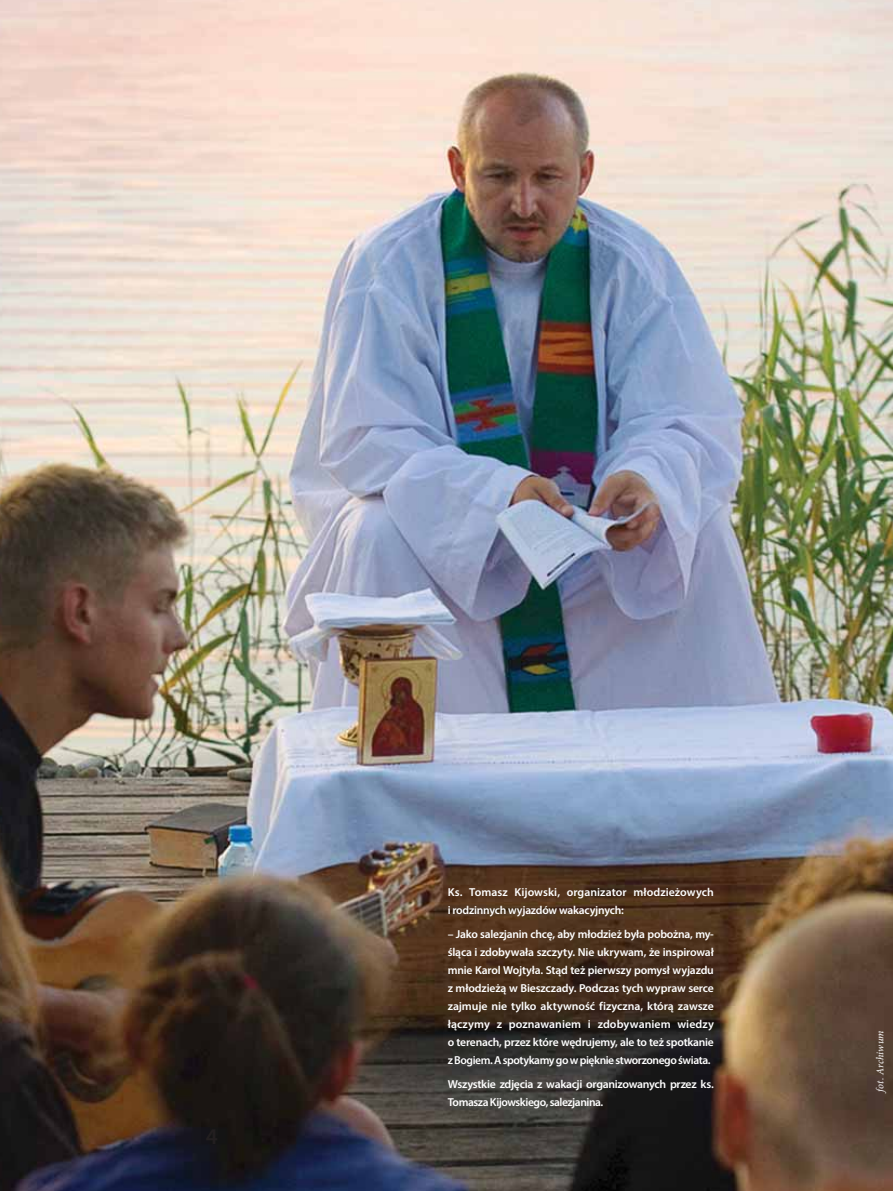
<style>
.page{position:relative;width:893px;height:1191px;background:#fff}
.page>*{position:absolute;margin:0;border:0;box-sizing:border-box;transform-origin:0 0}
.t1{font:600 11.55px/18px "Myriad Pro";letter-spacing:-.03em;color:#fff;text-align:justify}
.t2{font:600 11.55px/18px "Myriad Pro";color:#fff}
.t3{font:italic 10.5px "Minion Pro";letter-spacing:.015em;color:#fff}
</style>
<div class="page">
<img style="left:0;top:0;width:893px;height:1190px">
<p class="t2" style="left:448px;top:884px;width:268px">Ks. Tomasz Kijowski, organizator młodzieżowych i rodzinnych wyjazdów wakacyjnych:</p>
<p class="t1" style="left:448px;top:926px;width:268px">– Jako salezjanin chcę, aby młodzież była pobożna, my&shy;śląca i zdobywała szczyty. Nie ukrywam, że inspirował mnie Karol Wojtyła. Stąd też pierwszy pomysł wyjazdu z młodzieżą w Bieszczady. Podczas tych wypraw serce zajmuje nie tylko aktywność fizyczna, którą zawsze łączymy z poznawaniem i zdobywaniem wiedzy o terenach, przez które wędrujemy, ale to też spotkanie z Bogiem. A spotykamy go w pięknie stworzonego świata.</p>
<p class="t1" style="left:448px;top:1076px;width:268px">Wszystkie zdjęcia z wakacji organizowanych przez ks.<br>Tomasza Kijowskiego, salezjanina.</p>
<p class="t3" style="left:876px;top:1091px;width:63px;rotate:-90deg">fot. Archiwum</p>
</div>
